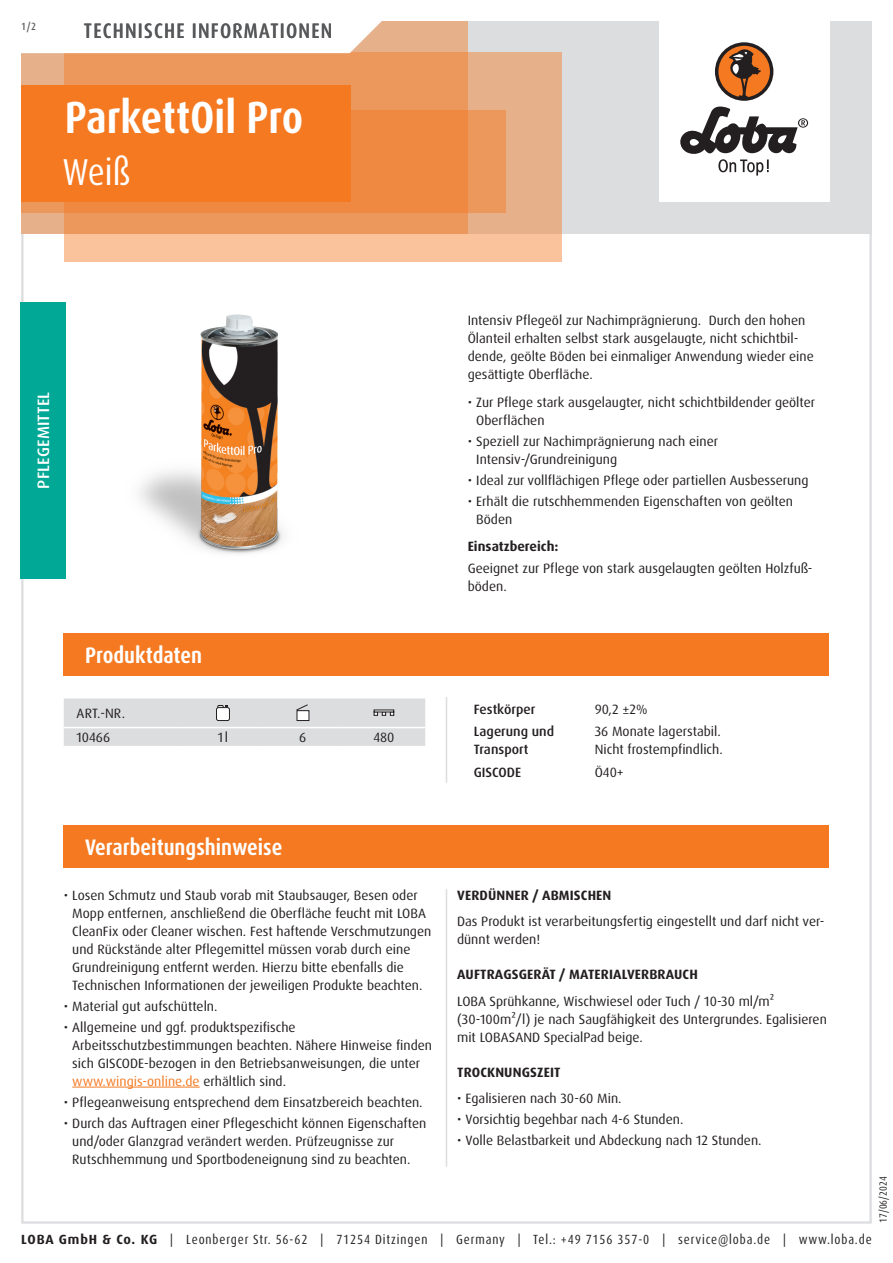
<style>
.page{position:relative;width:893px;height:1263px;background:#fff}
.page>*{position:absolute;margin:0;border:0;box-sizing:border-box;transform-origin:0 0}
.Produktname_weiss{font:700 condensed 45px "Dax Pro";color:#fff}
.Variante_weiss{font:condensed 37.5px "Dax Pro";color:#fff}
.Abschnitt{font:700 condensed 22.5px "Dax Pro";color:#fff}
.TI{font:500 condensed 21px "Dax Pro";letter-spacing:.06em;color:#57585a}
.Produktart_Reinigung-Pflege{font:500 16.5px "Dax Pro";letter-spacing:.01em;color:#fff}
.Text{font:13.5px/18px "Dax Pro";color:#231f20}
.Text_Bold{font:700 13.5px "Dax Pro";letter-spacing:.01em;color:#231f20}
.Text_ohne_Silbentrennung{font:13.5px "Dax Pro";color:#231f20}
.Text_Medium{font:500 13.5px/18px "Dax Pro";color:#231f20}
.Text_Großbuchstaben{font:13.5px "Dax Pro";color:#231f20}
.Text_zentriert{font:13.5px "Dax Pro";color:#231f20}
.t1{font:condensed 13.35px "Dax Pro";letter-spacing:.065em;color:#231f20}
.t2{font:condensed 10.5px "Dax Pro";color:#231f20}
.t3{font:500 condensed 10.5px "Dax Pro";color:#57585a}
.s1{color:#f47921}
.s2{font-weight:700;font-stretch:normal}
</style>
<div class="page">
<hr style="left:72px;top:1087px;width:128px;height:1px;background:#f47921">
<hr style="left:446px;top:889px;width:1px;height:277px;background:#dcdddf">
<div style="left:64px;top:825px;width:765px;height:43px;background:#f47921"></div>
<hr style="left:446px;top:697px;width:1px;height:86px;background:#dcdddf">
<svg style="left:64px;top:698px;width:361px;height:48px;background:#dcdddf"></svg>
<hr style="left:374px;top:710px;width:20px;height:2px;background:#fff">
<div style="left:64px;top:633px;width:765px;height:43px;background:#f47921"></div>
<img style="left:139px;top:314px;width:144px;height:240px">
<div style="left:20px;top:302px;width:46px;height:276px;background:#00a895"></div>
<div style="left:21px;top:21px;width:851px;height:213px;background:#dcdddf"></div>
<div style="left:659px;top:0;width:170px;height:202px;background:#fff"></div>
<svg style="left:680px;top:106px;width:128px;height:70px"></svg>
<div style="left:715px;top:42px;width:58px;height:59px;background:#231f20;border-radius:50%"></div>
<svg style="left:718px;top:45px;width:52px;height:52px"></svg>
<div style="left:64px;top:52px;width:497px;height:209px;background:linear-gradient(to right,#fec79f,#efb992)"></div>
<div style="left:21px;top:111px;width:485px;height:102px;background:#ec975b"></div>
<svg style="left:21px;top:21px;width:447px;height:213px;background:#ec9355"></svg>
<svg style="left:21px;top:21px;width:411px;height:34px;background:#faede4"></svg>
<div style="left:21px;top:85px;width:330px;height:117px;background:#f47921"></div>
<p class="t3" style="left:21px;top:19px;width:16px">1/2</p>
<p class="TI" style="left:84px;top:17px;width:250px">TECHNISCHE INFORMATIONEN</p>
<p class="Produktname_weiss" style="left:65px;top:89px;width:240px">ParkettOil Pro</p>
<p class="Variante_weiss" style="left:63px;top:148px;width:70px">Weiß</p>
<p class="Produktart_Reinigung-Pflege" style="left:33px;top:488px;width:98px;rotate:-90deg">PFLEGEMITTEL</p>
<p class="Abschnitt" style="left:85px;top:641px;width:119px">Produktdaten</p>
<p class="Text_Großbuchstaben" style="left:77px;top:704px;width:50px">ART.-NR.</p>
<p class="Text" style="left:77px;top:729px;width:35px">10466</p>
<p class="Text_zentriert" style="left:218px;top:729px;width:12px">1l</p>
<p class="Text_zentriert" style="left:299px;top:729px;width:9px">6</p>
<p class="Text_zentriert" style="left:373px;top:729px;width:22px">480</p>
<p class="Abschnitt" style="left:85px;top:833px;width:199px">Verarbeitungshinweise</p>
<p class="Text" style="left:72px;top:886px;width:361px;text-indent:-9px">• Losen Schmutz und Staub vorab mit Staubsauger, Besen oder Mopp entfernen, anschließend die Oberfläche feucht mit LOBA CleanFix oder Cleaner wischen. Fest haftende Verschmutzungen und Rückstände alter Pflegemittel müssen vorab durch eine Grundreinigung entfernt werden. Hierzu bitte ebenfalls die Technischen Informationen der jeweiligen Produkte beachten.</p>
<p class="Text" style="left:64px;top:997px;width:155px">• Material gut aufschütteln.</p>
<p class="Text" style="left:72px;top:1018px;width:361px;text-indent:-9px">• Allgemeine und ggf. produktspezifische Arbeitsschutzbestimmungen beachten. Nähere Hinweise finden sich GISCODE-bezogen in den Betriebsanweisungen, die unter <span class="s1">www.wingis-online.de</span> erhältlich sind.</p>
<p class="Text" style="left:64px;top:1093px;width:360px">• Pflegeanweisung entsprechend dem Einsatzbereich beachten.</p>
<p class="Text" style="left:72px;top:1114px;width:356px;text-indent:-9px">• Durch das Auftragen einer Pflegeschicht können Eigenschaften und/oder Glanzgrad verändert werden. Prüfzeugnisse zur<br>Rutschhemmung und Sportbodeneignung sind zu beachten.</p>
<p class="Text" style="left:468px;top:312px;width:348px">Intensiv Pflegeöl zur Nachimprägnierung. Durch den hohen Ölanteil erhalten selbst stark ausgelaugte, nicht schichtbil&shy;dende, geölte Böden bei einmaliger Anwendung wieder eine gesättigte Oberfläche.</p>
<p class="Text" style="left:476px;top:393px;width:340px;text-indent:-9px">• Zur Pflege stark ausgelaugter, nicht schichtbildender geölter<br>Oberflächen</p>
<p class="Text" style="left:476px;top:432px;width:243px;text-indent:-9px">• Speziell zur Nachimprägnierung nach einer<br>Intensiv-/Grundreinigung</p>
<p class="Text" style="left:468px;top:471px;width:342px">• Ideal zur vollflächigen Pflege oder partiellen Ausbesserung</p>
<p class="Text" style="left:476px;top:492px;width:318px;text-indent:-9px">• Erhält die rutschhemmenden Eigenschaften von geölten<br>Böden</p>
<p class="Text_Bold" style="left:468px;top:538px;width:92px">Einsatzbereich:</p>
<p class="Text" style="left:468px;top:559px;width:346px">Geeignet zur Pflege von stark ausgelaugten geölten Holzfuß&shy;böden.</p>
<p class="Text_Medium" style="left:474px;top:700px;width:63px">Festkörper</p>
<p class="Text_ohne_Silbentrennung" style="left:595px;top:700px;width:54px">90,2 ±2%</p>
<p class="Text_Medium" style="left:474px;top:723px;width:82px">Lagerung und<br>Transport</p>
<p class="Text_ohne_Silbentrennung" style="left:595px;top:723px;width:128px">36 Monate lagerstabil.</p>
<p class="Text_ohne_Silbentrennung" style="left:595px;top:741px;width:130px">Nicht frostempfindlich.</p>
<p class="Text_Medium" style="left:474px;top:763px;width:49px">GISCODE</p>
<p class="Text_ohne_Silbentrennung" style="left:595px;top:763px;width:31px">Ö40+</p>
<p class="Text_Bold" style="left:457px;top:886px;width:156px">VERDÜNNER / ABMISCHEN</p>
<p class="Text" style="left:457px;top:913px;width:369px">Das Produkt ist verarbeitungsfertig eingestellt und darf nicht ver&shy;dünnt werden!</p>
<p class="Text_Bold" style="left:457px;top:966px;width:242px">AUFTRAGSGERÄT / MATERIALVERBRAUCH</p>
<p class="Text" style="left:457px;top:992px;width:371px">LOBA Sprühkanne, Wischwiesel oder Tuch / 10-30 ml/m² (30-100m²/l) je nach Saugfähigkeit des Untergrundes. Egalisieren mit LOBASAND SpecialPad beige.</p>
<p class="Text_Bold" style="left:457px;top:1063px;width:105px">TROCKNUNGSZEIT</p>
<p class="Text" style="left:457px;top:1090px;width:166px">• Egalisieren nach 30-60 Min.</p>
<p class="Text" style="left:457px;top:1111px;width:228px">• Vorsichtig begehbar nach 4-6 Stunden.</p>
<p class="Text" style="left:457px;top:1131px;width:306px">• Volle Belastbarkeit und Abdeckung nach 12 Stunden.</p>
<p class="t2" style="left:876px;top:1222px;width:48px;rotate:-90deg">17/06/2024</p>
<p class="t1" style="left:21px;top:1230px;width:852px"><span class="s2">LOBA GmbH &amp; Co. KG</span> | Leonberger Str. 56-62 | 71254 Ditzingen | Germany | Tel.: +49 7156 357-0 | service@loba.de | www.loba.de</p>
</div>
